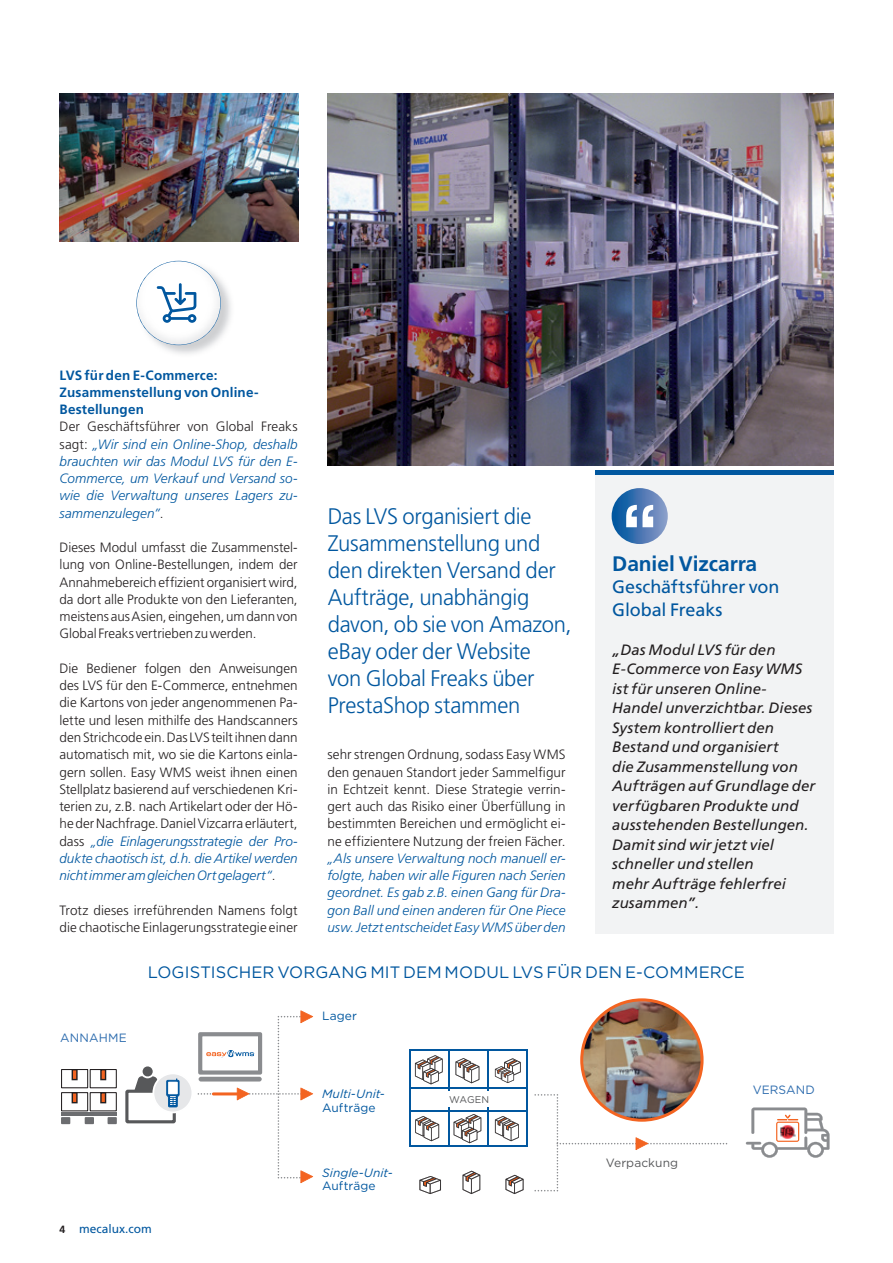
<style>
.page{position:relative;width:893px;height:1263px;background:#fff}
.page>*{position:absolute;margin:0;border:0;box-sizing:border-box;transform-origin:0 0}
.t1{font:300 22.5px/27px "Frutiger LT Std";letter-spacing:-.01em;color:#01579f}
.t2{font:700 21px "Frutiger LT Std";letter-spacing:-.005em;color:#01579f}
.t3{font:18px/22.5px "Frutiger LT Std";letter-spacing:-.005em;color:#01579f}
.t4{font:16.5px "Gotham";letter-spacing:.005em;color:#01579f}
.t5{font:italic 15px/19.5px "Frutiger LT Std";letter-spacing:.005em;color:#231f20}
.t6{font:300 13.5px/17.2px "Frutiger LT Std";color:#231f20;text-align:justify}
.t7{font:italic 300 13.5px/17.2px "Frutiger LT Std";letter-spacing:.005em;color:#01579f;text-align:justify}
.t8{font:700 13.5px/17.2px "Frutiger LT Std";letter-spacing:.015em;color:#01579f}
.t9{font:italic 12px "Gotham";color:#01579f}
.t10{font:12px "Gotham";letter-spacing:.005em;color:#01579f}
.t11{font:12px "Gotham";letter-spacing:.01em;color:#2d6cae}
.t12{font:12px "Frutiger LT Std";color:#01579f}
.t13{font:12px "Gotham";letter-spacing:.005em;color:#57585a}
.t14{font:9.75px "Gotham";letter-spacing:-.005em;color:#57585a}
.s1{font-style:normal;color:#231f20}
.s2{font-style:italic;color:#01579f}
.s3{font-weight:700;font-size:10.5px;color:#231f20}
</style>
<div class="page">
<img style="left:327px;top:93px;width:506px;height:373px">
<img style="left:60px;top:93px;width:238px;height:149px">
<div style="left:595px;top:474px;width:238px;height:460px;background:#f2f3f4"></div>
<svg style="left:612px;top:488px;width:56px;height:56px;background:#4778b3"></svg>
<svg style="left:626px;top:505px;width:27px;height:22px"></svg>
<hr style="left:595px;top:471px;width:238px;height:4px;background:#01579f">
<img style="left:159px;top:260px;width:72px;height:94px">
<img style="left:137px;top:261px;width:84px;height:84px">
<svg style="left:136px;top:295px;width:2px;height:16px"></svg>
<svg style="left:157px;top:283px;width:39px;height:40px"></svg>
<svg style="left:746px;top:1107px;width:83px;height:51px"></svg>
<svg style="left:462px;top:1171px;width:18px;height:23px"></svg>
<svg style="left:505px;top:1175px;width:19px;height:19px"></svg>
<svg style="left:419px;top:1176px;width:22px;height:18px"></svg>
<hr style="left:409px;top:1049px;width:119px;height:1px;background:#01579f">
<hr style="left:409px;top:1050px;width:1px;height:96px;background:#01579f">
<hr style="left:527px;top:1050px;width:1px;height:96px;background:#01579f">
<hr style="left:448px;top:1050px;width:1px;height:96px;background:#01579f">
<hr style="left:488px;top:1050px;width:1px;height:96px;background:#01579f">
<hr style="left:409px;top:1087px;width:119px;height:1px;background:#01579f">
<hr style="left:409px;top:1110px;width:119px;height:1px;background:#01579f">
<hr style="left:409px;top:1146px;width:119px;height:1px;background:#01579f">
<svg style="left:455px;top:1058px;width:24px;height:25px"></svg>
<svg style="left:415px;top:1116px;width:24px;height:25px"></svg>
<svg style="left:495px;top:1116px;width:24px;height:25px"></svg>
<svg style="left:415px;top:1055px;width:28px;height:29px"></svg>
<svg style="left:454px;top:1114px;width:27px;height:29px"></svg>
<svg style="left:495px;top:1058px;width:26px;height:25px"></svg>
<div style="left:419px;top:1091px;width:100px;height:15px;background:#fff"></div>
<svg style="left:61px;top:1069px;width:56px;height:42px"></svg>
<hr style="left:61px;top:1113px;width:56px;height:3px;background:#6c6d70">
<div style="left:61px;top:1117px;width:9px;height:7px;background:#6c6d70"></div>
<div style="left:108px;top:1117px;width:9px;height:7px;background:#6c6d70"></div>
<div style="left:85px;top:1117px;width:9px;height:7px;background:#6c6d70"></div>
<svg style="left:125px;top:1010px;width:188px;height:173px"></svg>
<img style="left:534px;top:998px;width:193px;height:193px">
<p class="t8" style="left:60px;top:366px;width:201px">LVS für den E-Commerce:<br>Zusammenstellung von Online-<br>Bestellungen</p>
<p class="t7" style="left:60px;top:418px;width:240px"><span class="s1">Der Geschäftsführer von Global Freaks sagt:</span> „Wir sind ein Online-Shop, deshalb brauchten wir das Modul LVS für den E-Commerce, um Verkauf und Versand so&shy;wie die Verwaltung unseres Lagers zu&shy;sammenzulegen”<span class="s1">.</span></p>
<p class="t6" style="left:60px;top:539px;width:240px">Dieses Modul umfasst die Zusammenstel&shy;lung von Online-Bestellungen, indem der Annahmebereich effizient organisiert wird, da dort alle Produkte von den Lieferanten, meistens aus Asien, eingehen, um dann von Global Freaks vertrieben zu werden.</p>
<p class="t6" style="left:60px;top:660px;width:240px">Die Bediener folgen den Anweisungen des LVS für den E-Commerce, entnehmen die Kartons von jeder angenommenen Pa&shy;lette und lesen mithilfe des Handscanners den Strichcode ein. Das LVS teilt ihnen dann automatisch mit, wo sie die Kartons einla&shy;gern sollen. Easy WMS weist ihnen einen Stellplatz basierend auf verschiedenen Kri&shy;terien zu, z.B. nach Artikelart oder der Hö&shy;he der Nachfrage. Daniel Vizcarra erläutert, dass <span class="s2">„die Einlagerungsstrategie der Pro&shy;dukte chaotisch ist, d.h. die Artikel werden nicht immer am gleichen Ort gelagert“</span>.</p>
<p class="t6" style="left:60px;top:901px;width:240px">Trotz dieses irreführenden Namens folgt die chaotische Einlagerungsstrategie einer</p>
<h1 class="t1" style="left:328px;top:503px;width:246px">Das LVS organisiert die<br>Zusammenstellung und den direkten Versand der<br>Aufträge, unabhängig davon, ob sie von Amazon, eBay oder der Website<br>von Global Freaks über<br>PrestaShop stammen</h1>
<p class="t6" style="left:327px;top:746px;width:240px">sehr strengen Ordnung, sodass Easy WMS den genauen Standort jeder Sammelfigur in Echtzeit kennt. Diese Strategie verrin&shy;gert auch das Risiko einer Überfüllung in bestimmten Bereichen und ermöglicht ei&shy;ne effizientere Nutzung der freien Fächer.</p>
<p class="t7" style="left:327px;top:850px;width:240px">„Als unsere Verwaltung noch manuell er&shy;folgte, haben wir alle Figuren nach Serien geordnet. Es gab z.B. einen Gang für Dra&shy;gon Ball und einen anderen für One Piece usw. Jetzt entscheidet Easy WMS über den</p>
<h2 class="t2" style="left:612px;top:551px;width:146px">Daniel Vizcarra</h2>
<h3 class="t3" style="left:612px;top:576px;width:169px">Geschäftsführer von<br>Global Freaks</h3>
<p class="t5" style="left:612px;top:640px;width:205px">„Das Modul LVS für den<br>E-Commerce von Easy WMS ist für unseren Online-<br>Handel unverzichtbar. Dieses<br>System kontrolliert den<br>Bestand und organisiert<br>die Zusammenstellung von<br>Aufträgen auf Grundlage der verfügbaren Produkte und ausstehenden Bestellungen.<br>Damit sind wir jetzt viel schneller und stellen<br>mehr Aufträge fehlerfrei zusammen”.</p>
<p class="t4" style="left:148px;top:961px;width:599px">LOGISTISCHER VORGANG MIT DEM MODUL LVS FÜR DEN E-COMMERCE</p>
<p class="t11" style="left:60px;top:1030px;width:68px">ANNAHME</p>
<p class="t12" style="left:60px;top:1221px;width:94px"><span class="s3">4</span> mecalux.com</p>
<p class="t10" style="left:322px;top:1007px;width:36px">Lager</p>
<p class="t9" style="left:322px;top:1086px;width:64px">Multi-Unit-</p>
<p class="t10" style="left:322px;top:1100px;width:55px">Aufträge</p>
<p class="t9" style="left:322px;top:1164px;width:72px">Single-Unit-</p>
<p class="t10" style="left:322px;top:1178px;width:55px">Aufträge</p>
<p class="t14" style="left:449px;top:1093px;width:42px">WAGEN</p>
<p class="t13" style="left:606px;top:1155px;width:74px">Verpackung</p>
<p class="t11" style="left:753px;top:1082px;width:64px">VERSAND</p>
</div>
